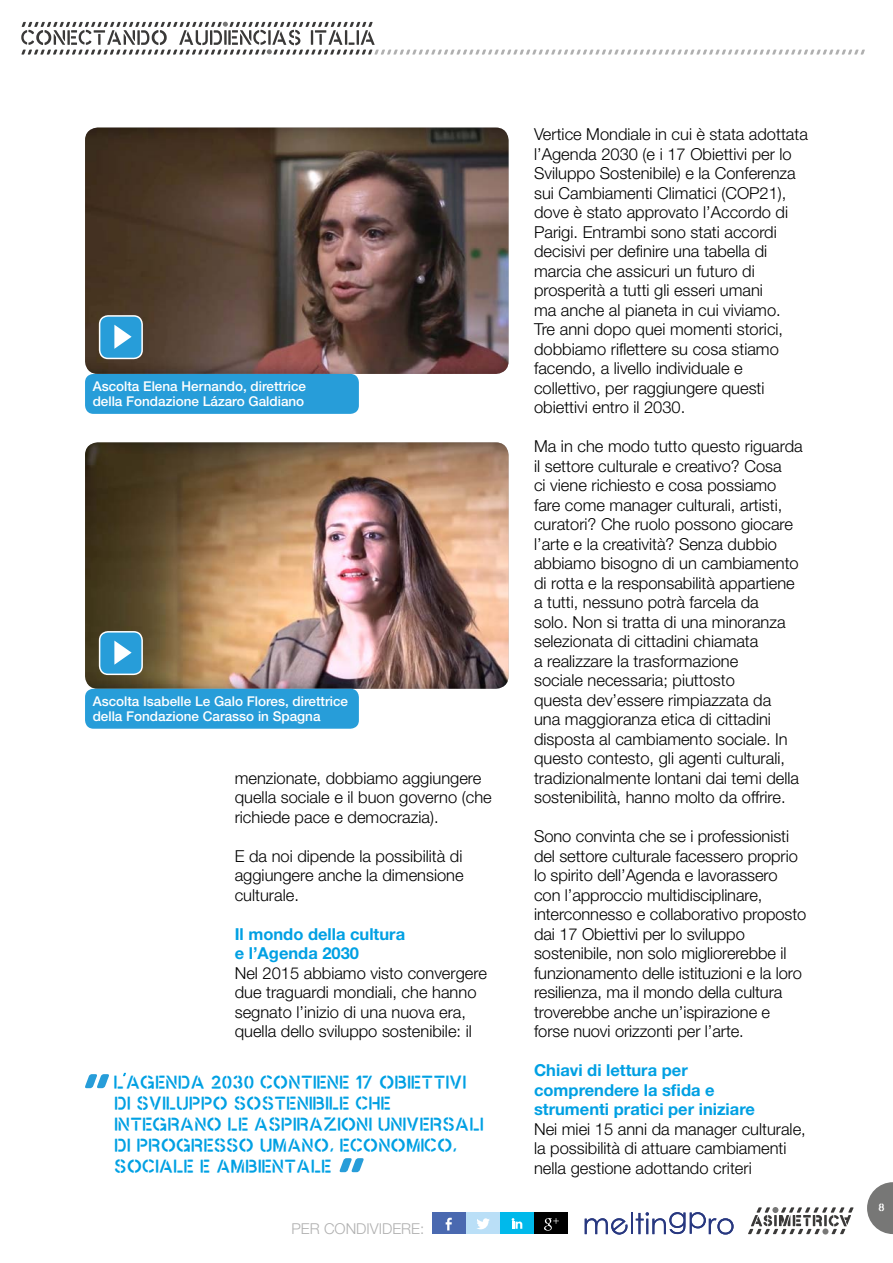
<style>
.page{position:relative;width:893px;height:1263px;background:#fff}
.page>*{position:absolute;margin:0;border:0;box-sizing:border-box;transform-origin:0 0}
.t1{font:18px/21px "ASIMETRICA STENCIL PRO Regular";color:#00a0e3}
.t2{font:300 16.5px/19.5px "Helvetica Neue LT Std";color:#000}
.t3{font:700 16.5px/19.5px "Helvetica Neue LT Std";color:#00a0e3}
.t4{font:300 15px "Helvetica Neue LT Std";color:#b0b0b0}
.t5{font:500 13.5px/15px "Helvetica Neue LT Std";color:#fff}
.t6{font:10.5px "ASIMETRICA STENCIL PRO Regular";color:#fff}
</style>
<div class="page">
<svg style="left:748px;top:1207px;width:106px;height:27px"></svg>
<svg style="left:867px;top:1182px;width:26px;height:52px"></svg>
<div style="left:534px;top:1213px;width:34px;height:21px;background:#000"></div>
<svg style="left:544px;top:1218px;width:15px;height:12px"></svg>
<div style="left:500px;top:1213px;width:34px;height:21px;background:#00b9eb"></div>
<svg style="left:512px;top:1218px;width:10px;height:11px"></svg>
<div style="left:466px;top:1213px;width:34px;height:21px;background:#badff7"></div>
<svg style="left:477px;top:1218px;width:13px;height:11px"></svg>
<div style="left:432px;top:1213px;width:34px;height:21px;background:#4a69b0"></div>
<svg style="left:446px;top:1217px;width:6px;height:13px"></svg>
<svg style="left:21px;top:22px;width:844px;height:33px"></svg>
<svg style="left:585px;top:1218px;width:42px;height:17px"></svg>
<hr style="left:631px;top:1213px;width:2px;height:21px;background:#283880">
<svg style="left:636px;top:1212px;width:97px;height:22px"></svg>
<svg style="left:85px;top:1074px;width:24px;height:14px"></svg>
<svg style="left:339px;top:1158px;width:25px;height:14px"></svg>
<img style="left:85px;top:128px;width:424px;height:246px">
<img style="left:85px;top:442px;width:424px;height:247px">
<div style="left:85px;top:374px;width:274px;height:40px;background:#279dd9;border-radius:9px"></div>
<div style="left:85px;top:689px;width:274px;height:40px;background:#279dd9;border-radius:9px"></div>
<div style="left:100px;top:316px;width:42px;height:42px;background:#279dd9;border-radius:9px"></div>
<div style="left:99px;top:315px;width:44px;height:44px;border:2px solid #fff;border-radius:9px"></div>
<svg style="left:114px;top:325px;width:18px;height:24px"></svg>
<div style="left:100px;top:632px;width:42px;height:42px;background:#279dd9;border-radius:9px"></div>
<div style="left:99px;top:631px;width:44px;height:44px;border:2px solid #fff;border-radius:9px"></div>
<svg style="left:114px;top:641px;width:18px;height:24px"></svg>
<p class="t5" style="left:93px;top:379px;width:215px">Ascolta Elena Hernando, direttrice della Fondazione Lázaro Galdiano</p>
<p class="t5" style="left:93px;top:694px;width:257px">Ascolta Isabelle Le Galo Flores, direttrice della Fondazione Carasso in Spagna</p>
<p class="t2" style="left:235px;top:768px;width:259px">menzionate, dobbiamo aggiungere quella sociale e il buon governo (che richiede pace e democrazia).</p>
<p class="t2" style="left:235px;top:846px;width:230px;text-align:justify">E da noi dipende la possibilità di aggiungere anche la dimensione culturale.</p>
<p class="t3" style="left:235px;top:924px;width:172px">Il mondo della cultura e l’Agenda 2030</p>
<p class="t2" style="left:235px;top:963px;width:254px">Nel 2015 abbiamo visto convergere due traguardi mondiali, che hanno segnato l’inizio di una nuova era, quella dello sviluppo sostenibile: il</p>
<p class="t1" style="left:113px;top:1071px;width:371px">LAGENDA 2030 CONTIENE 17 OBIETTIVI<br>DI SVILUPPO SOSTENIBILE CHE<br>INTEGRANO LE ASPIRAZIONI UNIVERSALI<br>DI PROGRESSO UMANO, ECONOMICO,<br>SOCIALE E AMBIENTALE</p>
<p class="t4" style="left:291px;top:1219px;width:134px">PER CONDIVIDERE:</p>
<p class="t2" style="left:534px;top:124px;width:275px">Vertice Mondiale in cui è stata adottata l’Agenda 2030 (e i 17 Obiettivi per lo Sviluppo Sostenibile) e la Conferenza sui Cambiamenti Climatici (COP21), dove è stato approvato l’Accordo di Parigi. Entrambi sono stati accordi decisivi per definire una tabella di marcia che assicuri un futuro di prosperità a tutti gli esseri umani<br>ma anche al pianeta in cui viviamo.<br>Tre anni dopo quei momenti storici, dobbiamo riflettere su cosa stiamo facendo, a livello individuale e collettivo, per raggiungere questi obiettivi entro il 2030.</p>
<p class="t2" style="left:534px;top:436px;width:270px">Ma in che modo tutto questo riguarda il settore culturale e creativo? Cosa<br>ci viene richiesto e cosa possiamo fare come manager culturali, artisti, curatori? Che ruolo possono giocare l’arte e la creatività? Senza dubbio abbiamo bisogno di un cambiamento di rotta e la responsabilità appartiene a tutti, nessuno potrà farcela da<br>solo. Non si tratta di una minoranza selezionata di cittadini chiamata<br>a realizzare la trasformazione<br>sociale necessaria; piuttosto<br>questa dev’essere rimpiazzata da<br>una maggioranza etica di cittadini disposta al cambiamento sociale. In questo contesto, gli agenti culturali, tradizionalmente lontani dai temi della sostenibilità, hanno molto da offrire.</p>
<p class="t2" style="left:534px;top:826px;width:274px">Sono convinta che se i professionisti del settore culturale facessero proprio lo spirito dell’Agenda e lavorassero con l’approccio multidisciplinare, interconnesso e collaborativo proposto dai 17 Obiettivi per lo sviluppo sostenibile, non solo migliorerebbe il funzionamento delle istituzioni e la loro resilienza, ma il mondo della cultura troverebbe anche un’ispirazione e forse nuovi orizzonti per l’arte.</p>
<p class="t3" style="left:534px;top:1060px;width:222px">Chiavi di lettura per comprendere la sfida e strumenti pratici per iniziare</p>
<p class="t2" style="left:534px;top:1119px;width:273px">Nei miei 15 anni da manager culturale, la possibilità di attuare cambiamenti nella gestione adottando criteri</p>
<p class="t6" style="left:878px;top:1201px;width:8px">8</p>
</div>
